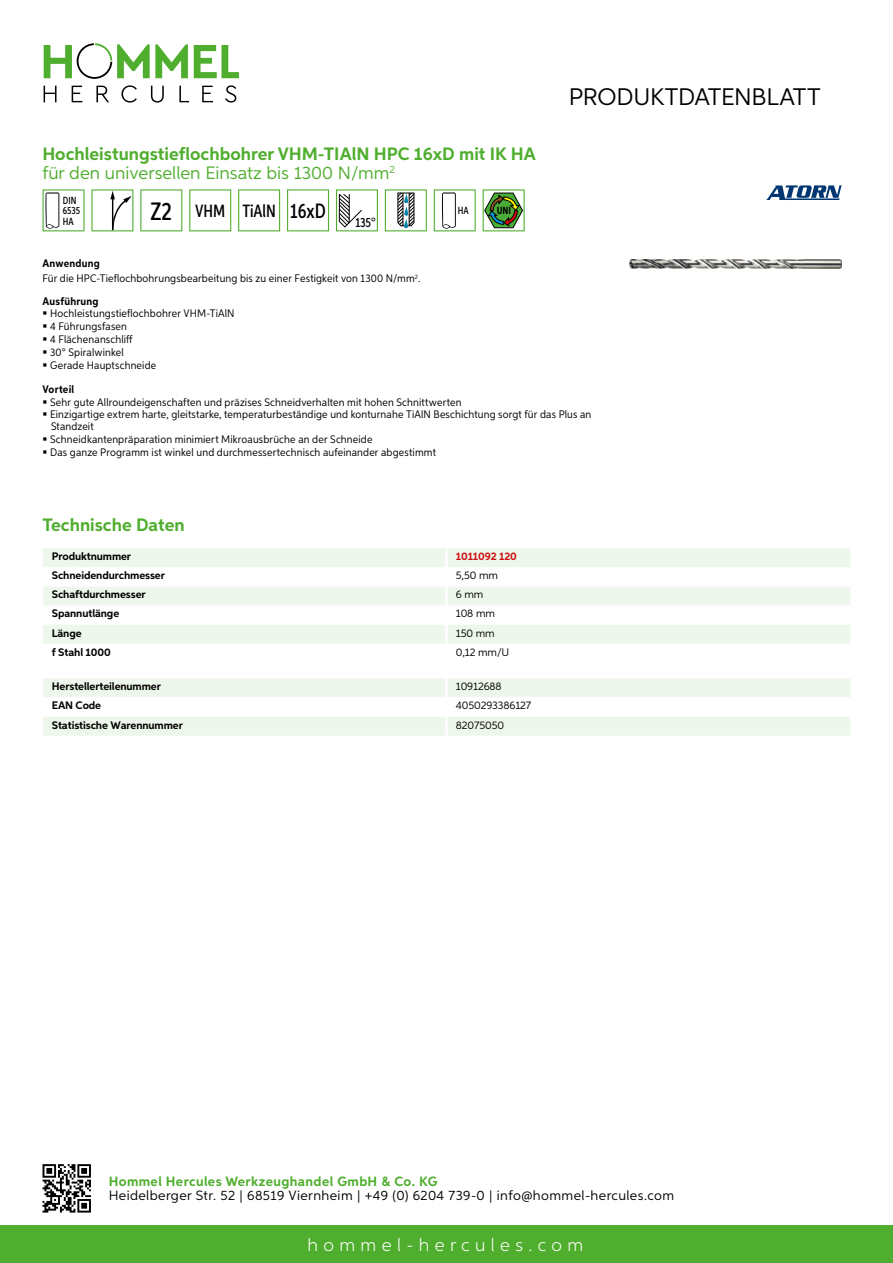
<style>
.page{position:relative;width:893px;height:1263px;background:#fff}
.page>*{position:absolute;margin:0;border:0;box-sizing:border-box;transform-origin:0 0}
.t1{font:24px "Aspira";letter-spacing:-.01em;color:#000}
.t2{font:700 18px/19.8px "Aspira";color:#50ae2f}
.t3{font:300 18px "Aspira";letter-spacing:.3em;color:#fff}
.t4{font:500 17.85px "Aspira XX Nar";color:#000}
.t5{font:13.5px "Aspira";letter-spacing:.03em;color:#000}
.t6{font:700 13.5px "Aspira";letter-spacing:.03em;color:#50ae2f}
.t7{font:500 13.35px "Aspira XX Nar";color:#000}
.t8{font:10.95px/12.8px "Aspira Nar";letter-spacing:.015em;color:#000}
.t9{font:700 10.95px "Aspira";letter-spacing:-.01em;color:#000}
.t10{font:10.95px "Aspira";letter-spacing:-.01em;color:#000}
.t11{font:700 10.95px "Aspira Nar";letter-spacing:.02em;color:#000}
.t12{font:700 10.95px "Aspira";letter-spacing:-.01em;color:#cd1013}
.t13{font:500 10.35px/10.4px "Aspira XX Nar";color:#000}
.t14{font:700 10.35px "Aspira XX Nar";color:#000}
.s1{font-weight:400}
.s2{font-size:25.2px}
.s3{font-size:20.7px}
.s4{font-weight:700}
</style>
<div class="page">
<div style="left:0;top:1226px;width:893px;height:37px;background:#50ae2f"></div>
<svg style="left:43px;top:1164px;width:48px;height:48px"></svg>
<svg style="left:194px;top:45px;width:45px;height:33px"></svg>
<svg style="left:44px;top:43px;width:144px;height:36px"></svg>
<svg style="left:44px;top:86px;width:13px;height:16px"></svg>
<svg style="left:72px;top:86px;width:10px;height:16px"></svg>
<svg style="left:96px;top:86px;width:13px;height:16px"></svg>
<svg style="left:121px;top:85px;width:16px;height:18px"></svg>
<svg style="left:151px;top:86px;width:13px;height:17px"></svg>
<svg style="left:179px;top:86px;width:10px;height:16px"></svg>
<svg style="left:202px;top:86px;width:11px;height:16px"></svg>
<svg style="left:225px;top:85px;width:11px;height:18px"></svg>
<div style="left:43px;top:548px;width:807px;height:19px;background:#eef7eb"></div>
<svg style="left:43px;top:587px;width:807px;height:57px;fill:#eef7eb"></svg>
<hr style="left:445px;top:548px;width:3px;height:19px;background:#fff">
<hr style="left:445px;top:586px;width:3px;height:19px;background:#fff">
<hr style="left:445px;top:605px;width:3px;height:20px;background:#fff">
<hr style="left:445px;top:625px;width:3px;height:19px;background:#fff">
<svg style="left:43px;top:678px;width:807px;height:58px"></svg>
<hr style="left:445px;top:717px;width:3px;height:19px;background:#fff">
<svg style="left:43px;top:189px;width:42px;height:42px"></svg>
<svg style="left:91px;top:189px;width:42px;height:42px"></svg>
<svg style="left:140px;top:189px;width:42px;height:42px"></svg>
<svg style="left:189px;top:189px;width:42px;height:42px"></svg>
<svg style="left:238px;top:189px;width:42px;height:42px"></svg>
<svg style="left:287px;top:189px;width:42px;height:42px"></svg>
<svg style="left:336px;top:189px;width:42px;height:42px"></svg>
<svg style="left:385px;top:189px;width:42px;height:42px"></svg>
<svg style="left:434px;top:189px;width:42px;height:42px"></svg>
<svg style="left:483px;top:189px;width:42px;height:42px"></svg>
<img style="left:629px;top:259px;width:213px;height:10px">
<svg style="left:766px;top:185px;width:76px;height:15px"></svg>
<h2 class="t2" style="left:43px;top:144px;width:495px">Hochleistungstieflochbohrer VHM-TIAlN HPC 16xD mit IK HA <span class="s1">für den universellen Einsatz bis 1300 N/mm</span><sup>2</sup></h2>
<p class="t13" style="left:63px;top:195px;width:19px">DIN<br>6535<br>HA</p>
<h3 class="t4" style="left:151px;top:200px;width:177px"><span class="s2">Z2</span> VHM TiAlN <span class="s3">16xD</span></h3>
<p class="t7" style="left:356px;top:215px;width:21px">135°</p>
<p class="t13" style="left:458px;top:205px;width:12px">HA</p>
<p class="t14" style="left:497px;top:205px;width:16px">UNI</p>
<h1 class="t1" style="left:569px;top:82px;width:253px">Produktdatenblatt</h1>
<p class="t8" style="left:43px;top:256px;width:379px;line-height:15.1px"><span class="s4">Anwendung<br></span>Für die HPC-Tieflochbohrungsbearbeitung bis zu einer Festigkeit von 1300 N/mm<sup>2</sup>.</p>
<p class="t11" style="left:43px;top:294px;width:58px">Ausführung</p>
<p class="t8" style="left:50px;top:307px;width:186px">Hochleistungstieflochbohrer VHM-TiAlN<br>4 Führungsfasen<br>4 Flächenanschliff<br>30° Spiralwinkel<br>Gerade Hauptschneide</p>
<p class="t11" style="left:43px;top:382px;width:33px">Vorteil</p>
<p class="t8" style="left:50px;top:395px;width:543px">Sehr gute Allroundeigenschaften und präzises Schneidverhalten mit hohen Schnittwerten<br>Einzigartige extrem harte, gleitstarke, temperaturbeständige und konturnahe TiAlN Beschichtung sorgt für das Plus an Standzeit<br>Schneidkantenpräparation minimiert Mikroausbrüche an der Schneide<br>Das ganze Programm ist winkel und durchmessertechnisch aufeinander abgestimmt</p>
<h2 class="t2" style="left:43px;top:515px;width:144px">Technische Daten</h2>
<p class="t9" style="left:52px;top:549px;width:81px">Produktnummer</p>
<p class="t12" style="left:456px;top:549px;width:63px">1011092 120</p>
<p class="t9" style="left:52px;top:569px;width:115px">Schneidendurchmesser</p>
<p class="t10" style="left:456px;top:569px;width:44px">5,50 mm</p>
<p class="t9" style="left:52px;top:588px;width:95px">Schaftdurchmesser</p>
<p class="t10" style="left:456px;top:588px;width:29px">6 mm</p>
<p class="t9" style="left:52px;top:607px;width:69px">Spannutlänge</p>
<p class="t10" style="left:456px;top:607px;width:41px">108 mm</p>
<p class="t9" style="left:52px;top:626px;width:31px">Länge</p>
<p class="t10" style="left:456px;top:626px;width:40px">150 mm</p>
<p class="t9" style="left:52px;top:645px;width:60px">f Stahl 1000</p>
<p class="t10" style="left:456px;top:645px;width:53px">0,12 mm/U</p>
<p class="t9" style="left:52px;top:680px;width:111px">Herstellerteilenummer</p>
<p class="t10" style="left:456px;top:680px;width:47px">10912688</p>
<p class="t9" style="left:52px;top:699px;width:51px">EAN Code</p>
<p class="t10" style="left:456px;top:699px;width:77px">4050293386127</p>
<p class="t9" style="left:52px;top:718px;width:132px">Statistische Warennummer</p>
<p class="t10" style="left:456px;top:718px;width:50px">82075050</p>
<p class="t6" style="left:109px;top:1172px;width:330px">Hommel Hercules Werkzeughandel GmbH &amp; Co. KG</p>
<p class="t5" style="left:109px;top:1187px;width:567px">Heidelberger Str. 52 | 68519 Viernheim | +49 (0) 6204 739-0 | info@hommel-hercules.com</p>
<h2 class="t3" style="left:307px;top:1234px;width:277px">hommel-hercules.com</h2>
</div>
